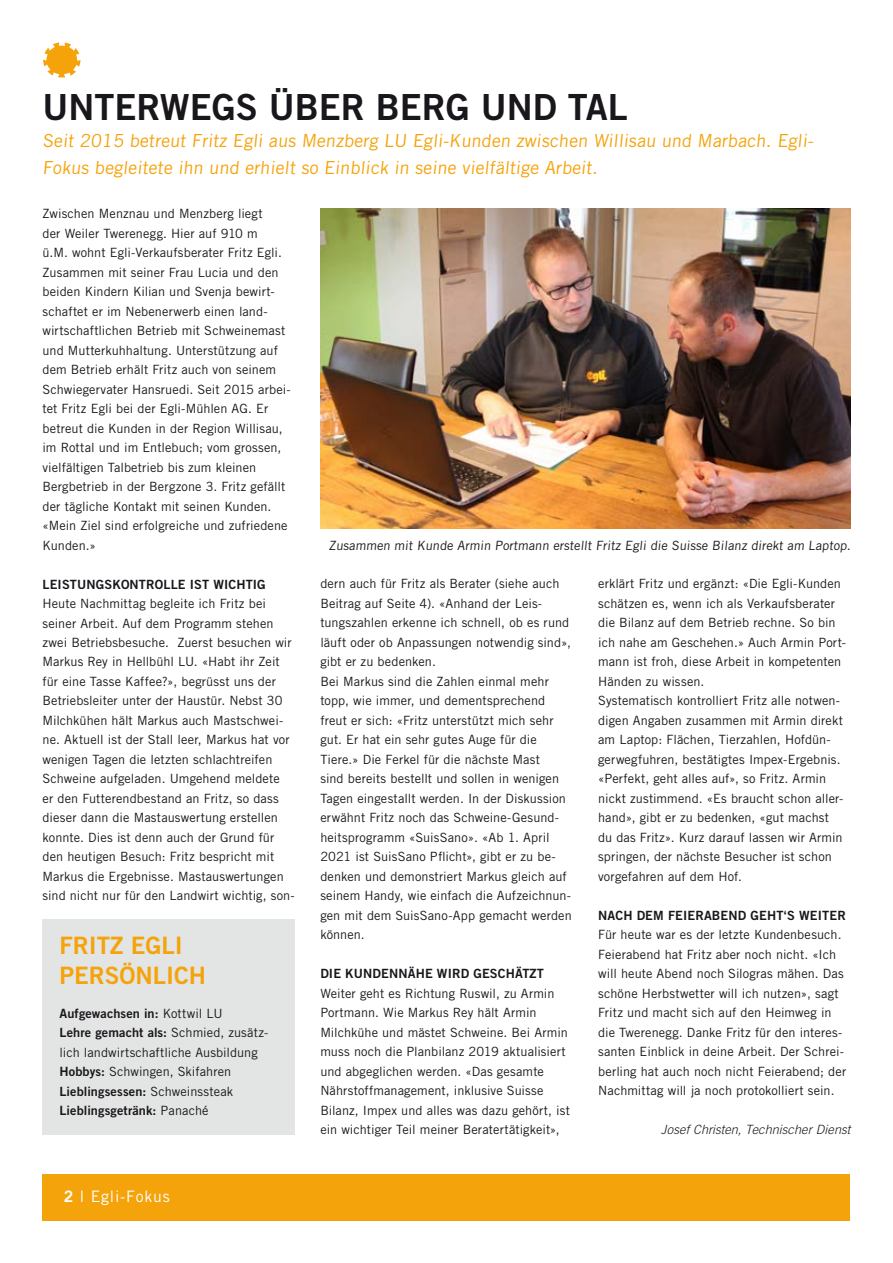
<style>
.page{position:relative;width:893px;height:1263px;background:#fff}
.page>*{position:absolute;margin:0;border:0;box-sizing:border-box;transform-origin:0 0}
.t1{font:36px "Trade Gothic LT Std Bd 2";color:#1a171c}
.t2{font:24px/30px "Trade Gothic LT Std Bd 2";color:#f5a30b}
.t3{font:18px/27px "Trade Gothic LT Std";color:#f5a30b}
.t4{font:15.75px "Trade Gothic LT Std";letter-spacing:.05em;color:#fff}
.t5{font:12.75px/19.5px "Trade Gothic LT Std";letter-spacing:.005em;color:#1a171c}
.t6{font:12.75px/19.5px "Trade Gothic LT Std Bd 2";letter-spacing:.01em;color:#1a171c}
.t7{font:italic 300 12.75px "Trade Gothic LT Std";letter-spacing:.005em;color:#1a171c}
.s1{font-family:"Trade Gothic LT Std"}
.s2{font-family:"Trade Gothic LT Std Bd 2"}
</style>
<div class="page">
<div style="left:43px;top:1174px;width:807px;height:46px;background:#f5a30b"></div>
<svg style="left:43px;top:43px;width:37px;height:35px"></svg>
<img style="left:320px;top:208px;width:531px;height:320px">
<div style="left:43px;top:920px;width:252px;height:215px;background:#e3e4e4"></div>
<h1 class="t1" style="left:43px;top:85px;width:587px">UNTERWEGS ÜBER BERG UND TAL</h1>
<h3 class="t3" style="left:43px;top:127px;width:775px">Seit 2015 betreut Fritz Egli aus Menzberg LU Egli-Kunden zwischen Willisau und Marbach. Egli-<br>Fokus begleitete ihn und erhielt so Einblick in seine vielfältige Arbeit.</h3>
<p class="t5" style="left:43px;top:204px;width:250px">Zwischen Menznau und Menzberg liegt<br>der Weiler Twerenegg. Hier auf 910 m<br>ü.M. wohnt Egli-Verkaufsberater Fritz Egli.<br>Zusammen mit seiner Frau Lucia und den beiden Kindern Kilian und Svenja bewirt&shy;schaftet er im Nebenerwerb einen land&shy;wirtschaftlichen Betrieb mit Schweinemast und Mutterkuhhaltung. Unterstützung auf dem Betrieb erhält Fritz auch von seinem Schwiegervater Hansruedi. Seit 2015 arbei&shy;tet Fritz Egli bei der Egli-Mühlen AG. Er betreut die Kunden in der Region Willisau, im Rottal und im Entlebuch; vom grossen, vielfältigen Talbetrieb bis zum kleinen Bergbetrieb in der Bergzone 3. Fritz gefällt der tägliche Kontakt mit seinen Kunden. «Mein Ziel sind erfolgreiche und zufriedene Kunden.»</p>
<p class="t6" style="left:43px;top:574px;width:225px">LEISTUNGSKONTROLLE IST WICHTIG</p>
<p class="t5" style="left:43px;top:593px;width:254px">Heute Nachmittag begleite ich Fritz bei seiner Arbeit. Auf dem Programm stehen zwei Betriebsbesuche. Zuerst besuchen wir Markus Rey in Hellbühl LU. «Habt ihr Zeit für eine Tasse Kaffee?», begrüsst uns der Betriebsleiter unter der Haustür. Nebst 30<br>Milchkühen hält Markus auch Mastschwei&shy;ne. Aktuell ist der Stall leer, Markus hat vor wenigen Tagen die letzten schlachtreifen Schweine aufgeladen. Umgehend meldete<br>er den Futterendbestand an Fritz, so dass dieser dann die Mastauswertung erstellen konnte. Dies ist denn auch der Grund für den heutigen Besuch: Fritz bespricht mit Markus die Ergebnisse. Mastauswertungen sind nicht nur für den Landwirt wichtig, son-</p>
<h2 class="t2" style="left:60px;top:930px;width:148px">FRITZ EGLI<br>PERSÖNLICH</h2>
<p class="t6" style="left:60px;top:1003px;width:210px">Aufgewachsen in: <span class="s1">Kottwil LU<br></span>Lehre gemacht als: <span class="s1">Schmied, zusätz-</span></p>
<p class="t5" style="left:60px;top:1042px;width:200px">lich landwirtschaftliche Ausbildung<br><span class="s2">Hobbys:</span> Schwingen, Skifahren</p>
<p class="t6" style="left:60px;top:1081px;width:175px">Lieblingsessen: <span class="s1">Schweinssteak<br></span>Lieblingsgetränk: <span class="s1">Panaché</span></p>
<p class="t4" style="left:64px;top:1187px;width:108px"><span class="s2">2</span> l Egli-Fokus</p>
<p class="t5" style="left:329px;top:535px;width:525px">Zusammen mit Kunde Armin Portmann erstellt Fritz Egli die Suisse Bilanz direkt am Laptop.</p>
<p class="t5" style="left:320px;top:574px;width:253px">dern auch für Fritz als Berater (siehe auch Beitrag auf Seite 4). «Anhand der Leis&shy;tungszahlen erkenne ich schnell, ob es rund läuft oder ob Anpassungen notwendig sind», gibt er zu bedenken.<br>Bei Markus sind die Zahlen einmal mehr topp, wie immer, und dementsprechend freut er sich: «Fritz unterstützt mich sehr gut. Er hat ein sehr gutes Auge für die Tiere.» Die Ferkel für die nächste Mast<br>sind bereits bestellt und sollen in wenigen Tagen eingestallt werden. In der Diskussion erwähnt Fritz noch das Schweine-Gesund&shy;heitsprogramm «SuisSano». «Ab 1. April 2021 ist SuisSano Pflicht», gibt er zu be&shy;denken und demonstriert Markus gleich auf seinem Handy, wie einfach die Aufzeichnun&shy;gen mit dem SuisSano-App gemacht werden können.</p>
<p class="t6" style="left:320px;top:964px;width:225px">DIE KUNDENNÄHE WIRD GESCHÄTZT</p>
<p class="t5" style="left:320px;top:983px;width:251px">Weiter geht es Richtung Ruswil, zu Armin Portmann. Wie Markus Rey hält Armin Milchkühe und mästet Schweine. Bei Armin muss noch die Planbilanz 2019 aktualisiert und abgeglichen werden. «Das gesamte Nährstoffmanagement, inklusive Suisse Bilanz, Impex und alles was dazu gehört, ist ein wichtiger Teil meiner Beratertätigkeit»,</p>
<p class="t5" style="left:598px;top:574px;width:249px">erklärt Fritz und ergänzt: «Die Egli-Kunden schätzen es, wenn ich als Verkaufsberater die Bilanz auf dem Betrieb rechne. So bin ich nahe am Geschehen.» Auch Armin Port&shy;mann ist froh, diese Arbeit in kompetenten Händen zu wissen.<br>Systematisch kontrolliert Fritz alle notwen&shy;digen Angaben zusammen mit Armin direkt am Laptop: Flächen, Tierzahlen, Hofdün&shy;gerwegfuhren, bestätigtes Impex-Ergebnis. «Perfekt, geht alles auf», so Fritz. Armin nickt zustimmend. «Es braucht schon aller&shy;hand», gibt er zu bedenken, «gut machst du das Fritz». Kurz darauf lassen wir Armin springen, der nächste Besucher ist schon vorgefahren auf dem Hof.</p>
<p class="t6" style="left:598px;top:905px;width:249px">NACH DEM FEIERABEND GEHT‘S WEITER</p>
<p class="t5" style="left:598px;top:925px;width:250px">Für heute war es der letzte Kundenbesuch.<br>Feierabend hat Fritz aber noch nicht. «Ich will heute Abend noch Silogras mähen. Das schöne Herbstwetter will ich nutzen», sagt Fritz und macht sich auf den Heimweg in die Twerenegg. Danke Fritz für den interes&shy;santen Einblick in deine Arbeit. Der Schrei&shy;berling hat auch noch nicht Feierabend; der Nachmittag will ja noch protokolliert sein.</p>
<p class="t7" style="left:661px;top:1122px;width:191px">Josef Christen, Technischer Dienst</p>
</div>
